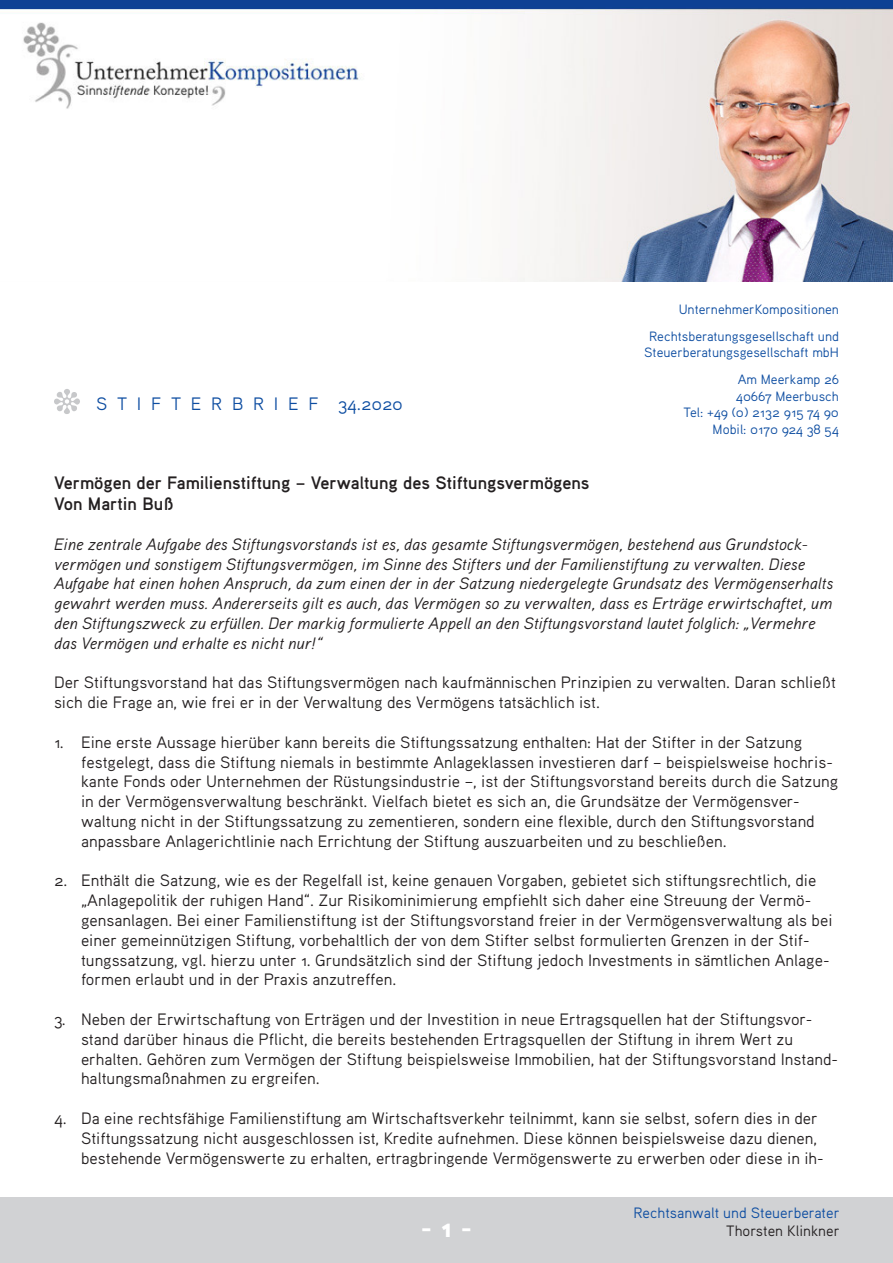
<style>
.page{position:relative;width:893px;height:1263px;background:#fff}
.page>*{position:absolute;margin:0;border:0;box-sizing:border-box;transform-origin:0 0}
.t1{font:27px "Aaux Pro Black OSF";color:#fff}
.t2{font:18px "Aaux Pro Bold OSF";color:#231f20}
.t3{font:18px "Aaux Pro Regular OSF";color:#0d4da1}
.t4{font:16.5px/19.8px "Aaux Pro Regular OSF";color:#231f20}
.t5{font:16.5px/19.8px "Aaux Pro Regular Italic OSF";color:#231f20}
.t6{font:15px "Aaux Pro Regular OSF";color:#0d4da1}
.t7{font:15px "Aaux Pro Regular OSF";color:#231f20}
.t8{font:13.5px "Aaux Pro Regular OSF";color:#0d4da1}
.t9{font:13.5px "Aaux Pro Regular OSF";letter-spacing:-.02em;color:#0d4da1}
.s1{font-size:17.85px}
.s2{font-size:13.35px}
</style>
<div class="page">
<img style="left:0;top:0;width:893px;height:282px">
<div style="left:0;top:1197px;width:893px;height:66px;background:#d1d2d4"></div>
<p class="t3" style="left:96px;top:392px;width:309px">S T I F T E R B R I E F <span class="s1">34</span>.20<span class="s1">20</span></p>
<p class="t8" style="left:679px;top:301px;width:162px">UnternehmerKompositionen</p>
<p class="t8" style="left:649px;top:328px;width:191px">Rechtsberatungsgesellschaft und</p>
<p class="t8" style="left:644px;top:344px;width:196px">Steuerberatungsgesellschaft mbH</p>
<p class="t8" style="left:738px;top:371px;width:103px">Am Meerkamp 26</p>
<p class="t8" style="left:736px;top:388px;width:105px">40667 Meerbusch</p>
<p class="t9" style="left:684px;top:404px;width:157px">Tel: +49 (0) 2<span class="s2">1</span>32 9<span class="s2">1</span>5 74 90</p>
<p class="t8" style="left:713px;top:421px;width:128px">Mobil: 0<span class="s2">1</span>70 924 38 54</p>
<p class="t2" style="left:54px;top:471px;width:537px">Vermögen der Familienstiftung – Verwaltung des Stiftungsvermögens</p>
<p class="t2" style="left:54px;top:492px;width:122px">Von Martin Buß</p>
<p class="t5" style="left:54px;top:533px;width:781px">Eine zentrale Aufgabe des Stiftungsvorstands ist es, das gesamte Stiftungsvermögen, bestehend aus Grundstock&shy;vermögen und sonstigem Stiftungsvermögen, im Sinne des Stifters und der Familienstiftung zu verwalten. Diese Aufgabe hat einen hohen Anspruch, da zum einen der in der Satzung niedergelegte Grundsatz des Vermögenserhalts gewahrt werden muss. Andererseits gilt es auch, das Vermögen so zu verwalten, dass es Erträge erwirtschaftet, um den Stiftungszweck zu erfüllen. Der markig formulierte Appell an den Stiftungsvorstand lautet folglich: „Vermehre das Vermögen und erhalte es nicht nur!“</p>
<p class="t4" style="left:54px;top:672px;width:784px">Der Stiftungsvorstand hat das Stiftungsvermögen nach kaufmännischen Prinzipien zu verwalten. Daran schließt sich die Frage an, wie frei er in der Verwaltung des Vermögens tatsächlich ist.</p>
<p class="t4" style="left:81px;top:732px;width:759px;text-indent:-27px">1. Eine erste Aussage hierüber kann bereits die Stiftungssatzung enthalten: Hat der Stifter in der Satzung festgelegt, dass die Stiftung niemals in bestimmte Anlageklassen investieren darf – beispielsweise hochris&shy;kante Fonds oder Unternehmen der Rüstungsindustrie –, ist der Stiftungsvorstand bereits durch die Satzung in der Vermögensverwaltung beschränkt. Vielfach bietet es sich an, die Grundsätze der Vermögensver&shy;waltung nicht in der Stiftungssatzung zu zementieren, sondern eine flexible, durch den Stiftungsvorstand anpassbare Anlagerichtlinie nach Errichtung der Stiftung auszuarbeiten und zu beschließen.</p>
<p class="t4" style="left:81px;top:870px;width:753px;text-indent:-27px">2. Enthält die Satzung, wie es der Regelfall ist, keine genauen Vorgaben, gebietet sich stiftungsrechtlich, die „Anlagepolitik der ruhigen Hand“. Zur Risikominimierung empfiehlt sich daher eine Streuung der Vermö&shy;gensanlagen. Bei einer Familienstiftung ist der Stiftungsvorstand freier in der Vermögensverwaltung als bei einer gemeinnützigen Stiftung, vorbehaltlich der von dem Stifter selbst formulierten Grenzen in der Stif&shy;tungssatzung, vgl. hierzu unter 1. Grundsätzlich sind der Stiftung jedoch Investments in sämtlichen Anlage&shy;formen erlaubt und in der Praxis anzutreffen.</p>
<p class="t4" style="left:81px;top:1009px;width:758px;text-indent:-27px">3. Neben der Erwirtschaftung von Erträgen und der Investition in neue Ertragsquellen hat der Stiftungsvor&shy;stand darüber hinaus die Pflicht, die bereits bestehenden Ertragsquellen der Stiftung in ihrem Wert zu erhalten. Gehören zum Vermögen der Stiftung beispielsweise Immobilien, hat der Stiftungsvorstand Instand&shy;haltungsmaßnahmen zu ergreifen.</p>
<p class="t4" style="left:81px;top:1108px;width:744px;text-indent:-27px">4. Da eine rechtsfähige Familienstiftung am Wirtschaftsverkehr teilnimmt, kann sie selbst, sofern dies in der<br>Stiftungssatzung nicht ausgeschlossen ist, Kredite aufnehmen. Diese können beispielsweise dazu dienen, bestehende Vermögenswerte zu erhalten, ertragbringende Vermögenswerte zu erwerben oder diese in ih-</p>
<p class="t6" style="left:634px;top:1203px;width:208px">Rechtsanwalt und Steuerberater</p>
<p class="t1" style="left:421px;top:1210px;width:53px">- 1 -</p>
<p class="t7" style="left:726px;top:1221px;width:115px">Thorsten Klinkner</p>
</div>
